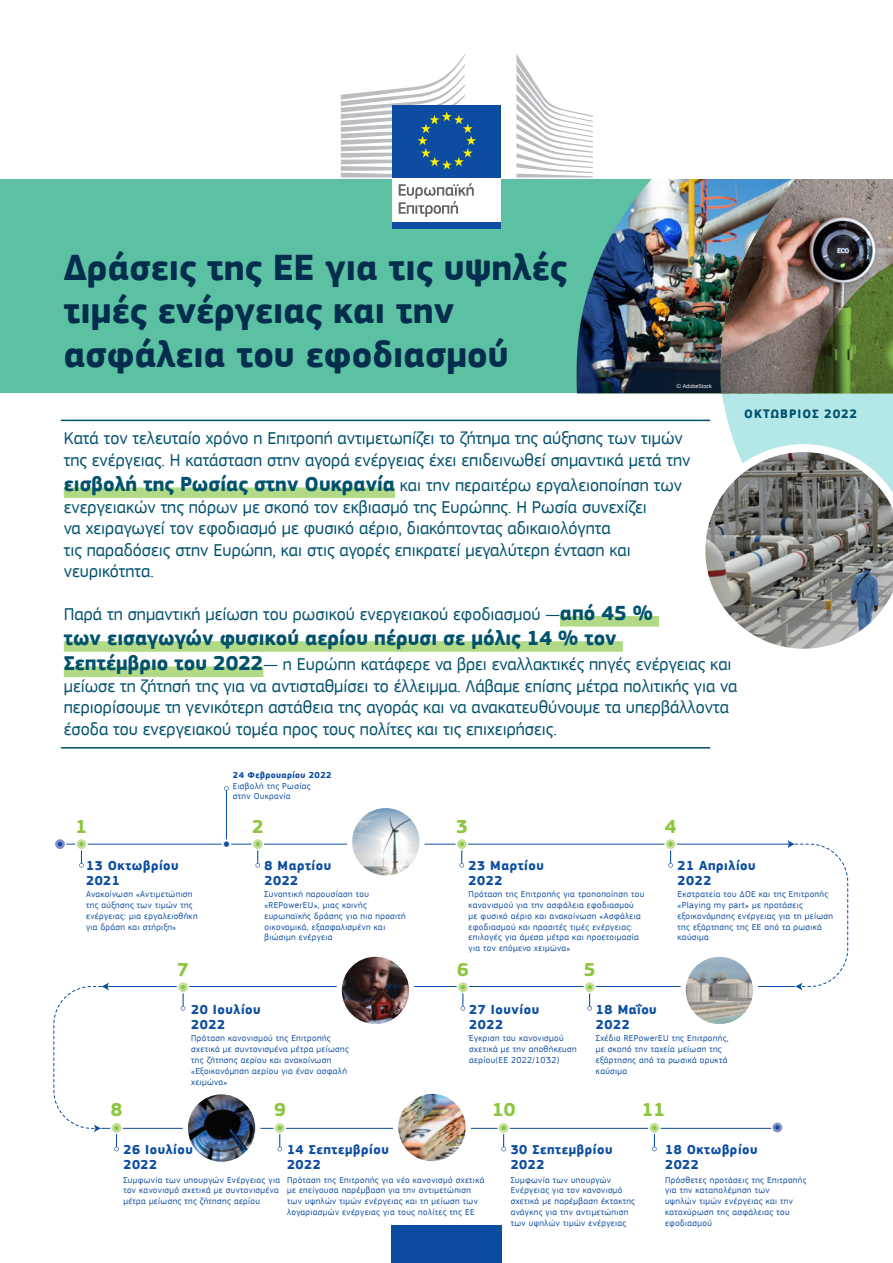
<style>
.page{position:relative;width:893px;height:1263px;background:#fff}
.page>*{position:absolute;margin:0;border:0;box-sizing:border-box;transform-origin:0 0}
.t1{font:700 37.5px/43.5px "EC Square Sans Pro";color:#032d4d}
.Intro{font:700 21px "EC Square Sans Pro";color:#00516e}
.t2{font:700 19.5px "EC Square Sans Pro";color:#8bc63e}
.Intro-2{font:18px/21.6px "EC Square Sans Pro";color:#00516e}
.Timeline_date{font:700 13.5px/15px "EC Square Sans Pro";letter-spacing:.04em;color:#0d4da1}
.Date{font:700 12.75px "EC Square Sans Pro";letter-spacing:.08em;color:#00516e}
.Timeline_text{font:9px/10.8px "EC Square Sans Pro";letter-spacing:.04em;color:#0d4da1}
.Timeline_date_small{font:700 9px "EC Square Sans Pro";letter-spacing:.04em;color:#0d4da1}
.t3{font:6px "EC Square Sans Pro";color:#fff}
.s1{font-weight:700;font-size:21px}
</style>
<div class="page">
<div style="left:0;top:179px;width:823px;height:214px;background:#5cc1a3"></div>
<img style="left:577px;top:179px;width:120px;height:214px">
<div style="left:392px;top:175px;width:109px;height:49px;background:#fff"></div>
<div style="left:392px;top:105px;width:109px;height:72px;background:#0d4da1"></div>
<svg style="left:341px;top:54px;width:135px;height:123px"></svg>
<div style="left:392px;top:222px;width:109px;height:6px;background:#0d4da1"></div>
<svg style="left:516px;top:54px;width:77px;height:123px"></svg>
<svg style="left:399px;top:183px;width:75px;height:34px"></svg>
<hr style="left:61px;top:420px;width:649px;height:1px;background:#00516e">
<hr style="left:61px;top:747px;width:649px;height:1px;background:#00516e">
<img style="left:697px;top:179px;width:196px;height:470px">
<div style="left:64px;top:487px;width:331px;height:11px;background:#b1d986"></div>
<div style="left:560px;top:616px;width:99px;height:10px;background:#b1d986"></div>
<div style="left:64px;top:641px;width:559px;height:11px;background:#b1d986"></div>
<div style="left:64px;top:666px;width:199px;height:11px;background:#b1d986"></div>
<hr style="left:101px;top:1128px;width:676px;height:1px;background:#0d4da1">
<hr style="left:107px;top:986px;width:688px;height:1px;background:#0d4da1">
<hr style="left:60px;top:844px;width:730px;height:1px;background:#0d4da1">
<svg style="left:787px;top:840px;width:62px;height:150px"></svg>
<svg style="left:55px;top:839px;width:10px;height:10px"></svg>
<svg style="left:58px;top:842px;width:4px;height:4px"></svg>
<svg style="left:771px;top:1121px;width:13px;height:13px"></svg>
<svg style="left:772px;top:1122px;width:10px;height:10px"></svg>
<svg style="left:775px;top:1125px;width:5px;height:5px"></svg>
<svg style="left:75px;top:838px;width:13px;height:12px"></svg>
<div style="left:77px;top:839px;width:9px;height:10px;background:#c4df9b;border-radius:50%"></div>
<svg style="left:79px;top:842px;width:5px;height:25px"></svg>
<svg style="left:253px;top:839px;width:10px;height:10px"></svg>
<svg style="left:255px;top:842px;width:5px;height:25px"></svg>
<div style="left:648px;top:1121px;width:13px;height:13px;background:#fff;border-radius:50%"></div>
<svg style="left:649px;top:1123px;width:10px;height:10px"></svg>
<svg style="left:652px;top:1125px;width:5px;height:26px"></svg>
<div style="left:457px;top:839px;width:10px;height:10px;background:#c4df9b;border-radius:50%"></div>
<svg style="left:459px;top:842px;width:5px;height:25px"></svg>
<svg style="left:664px;top:838px;width:13px;height:12px"></svg>
<div style="left:666px;top:839px;width:9px;height:10px;background:#c4df9b;border-radius:50%"></div>
<svg style="left:668px;top:842px;width:5px;height:25px"></svg>
<svg style="left:585px;top:982px;width:10px;height:10px"></svg>
<svg style="left:587px;top:985px;width:5px;height:26px"></svg>
<svg style="left:458px;top:982px;width:10px;height:10px"></svg>
<svg style="left:461px;top:985px;width:4px;height:26px"></svg>
<svg style="left:178px;top:982px;width:10px;height:10px"></svg>
<svg style="left:181px;top:985px;width:4px;height:26px"></svg>
<svg style="left:112px;top:1123px;width:9px;height:10px"></svg>
<svg style="left:53px;top:982px;width:66px;height:169px"></svg>
<svg style="left:275px;top:1123px;width:10px;height:10px"></svg>
<svg style="left:277px;top:1126px;width:5px;height:25px"></svg>
<div style="left:497px;top:1122px;width:13px;height:12px;background:#fff;border-radius:50%"></div>
<svg style="left:499px;top:1123px;width:10px;height:10px"></svg>
<svg style="left:501px;top:1126px;width:5px;height:25px"></svg>
<div style="left:222px;top:839px;width:9px;height:10px;background:#fff;border-radius:50%"></div>
<svg style="left:223px;top:786px;width:6px;height:61px"></svg>
<div style="left:347px;top:803px;width:78px;height:77px;background:#fff;border-radius:50%"></div>
<img style="left:352px;top:808px;width:67px;height:67px;border-radius:34px">
<div style="left:680px;top:951px;width:78px;height:78px;background:#fff;border-radius:50%"></div>
<img style="left:686px;top:957px;width:67px;height:67px;border-radius:34px">
<div style="left:183px;top:1089px;width:77px;height:78px;background:#fff;border-radius:50%"></div>
<img style="left:188px;top:1094px;width:67px;height:68px;border-radius:34px">
<div style="left:393px;top:1088px;width:78px;height:78px;background:#fff;border-radius:50%"></div>
<img style="left:398px;top:1094px;width:68px;height:67px;border-radius:34px">
<div style="left:337px;top:951px;width:77px;height:78px;background:#fff;border-radius:50%"></div>
<img style="left:342px;top:957px;width:67px;height:67px;border-radius:34px">
<div style="left:391px;top:1225px;width:111px;height:38px;background:#0d4da1"></div>
<svg style="left:394px;top:984px;width:14px;height:31px"></svg>
<svg style="left:451px;top:1121px;width:13px;height:31px"></svg>
<p class="t1" style="left:64px;top:247px;width:504px">Δράσεις της ΕΕ για τις υψηλές τιμές ενέργειας και την ασφάλεια του εφοδιασμού</p>
<p class="t3" style="left:677px;top:383px;width:37px">© AdobeStock</p>
<p class="Intro-2" style="left:64px;top:427px;width:628px">Κατά τον τελευταίο χρόνο η Επιτροπή αντιμετωπίζει το ζήτημα της αύξησης των τιμών της ενέργειας. Η κατάσταση στην αγορά ενέργειας έχει επιδεινωθεί σημαντικά μετά την</p>
<p class="Intro-2" style="left:64px;top:474px;width:620px"><span class="s1">εισβολή της Ρωσίας στην Ουκρανία</span> και την περαιτέρω εργαλειοποίηση των ενεργειακών της πόρων με σκοπό τον εκβιασμό της Ευρώπης. Η Ρωσία συνεχίζει<br>να χειραγωγεί τον εφοδιασμό με φυσικό αέριο, διακόπτοντας αδικαιολόγητα<br>τις παραδόσεις στην Ευρώπη, και στις αγορές επικρατεί μεγαλύτερη ένταση και νευρικότητα.</p>
<p class="Intro-2" style="left:64px;top:603px;width:591px">Παρά τη σημαντική μείωση του ρωσικού ενεργειακού εφοδιασμού —<span class="s1">από 45 %</span></p>
<p class="Intro" style="left:64px;top:625px;width:554px">των εισαγωγών φυσικού αερίου πέρυσι σε μόλις 14 % τον</p>
<p class="Intro-2" style="left:64px;top:653px;width:675px"><span class="s1">Σεπτέμβριο του 2022</span>— η Ευρώπη κατάφερε να βρει εναλλακτικές πηγές ενέργειας και μείωσε τη ζήτησή της για να αντισταθμίσει το έλλειμμα. Λάβαμε επίσης μέτρα πολιτικής για να περιορίσουμε τη γενικότερη αστάθεια της αγοράς και να ανακατευθύνουμε τα υπερβάλλοντα έσοδα του ενεργειακού τομέα προς τους πολίτες και τις επιχειρήσεις.</p>
<p class="Date" style="left:744px;top:406px;width:114px">ΟΚΤΩΒΡΙΟΣ 2022</p>
<p class="Timeline_date_small" style="left:233px;top:769px;width:100px">24 Φεβρουαρίου 2022</p>
<p class="Timeline_text" style="left:233px;top:780px;width:79px">Εισβολή της Ρωσίας στην Ουκρανία</p>
<h3 class="t2" style="left:76px;top:814px;width:13px">1</h3>
<h3 class="t2" style="left:252px;top:814px;width:13px">2</h3>
<h3 class="t2" style="left:456px;top:814px;width:13px">3</h3>
<h3 class="t2" style="left:665px;top:814px;width:13px">4</h3>
<p class="Timeline_date" style="left:86px;top:858px;width:94px">13 Οκτωβρίου<br>2021</p>
<p class="Timeline_text" style="left:86px;top:889px;width:113px">Ανακοίνωση «Αντιμετώπιση της αύξησης των τιμών της ενέργειας: μια εργαλειοθήκη για δράση και στήριξη»</p>
<p class="Timeline_date" style="left:264px;top:858px;width:68px">8 Μαρτίου<br>2022</p>
<p class="Timeline_date" style="left:469px;top:858px;width:77px">23 Μαρτίου<br>2022</p>
<p class="Timeline_date" style="left:678px;top:858px;width:80px">21 Απριλίου<br>2022</p>
<p class="Timeline_text" style="left:264px;top:889px;width:143px">Συνοπτική παρουσίαση του «REPowerEU», μιας κοινής ευρωπαϊκής δράσης για πιο προσιτή οικονομικά, εξασφαλισμένη και βιώσιμη ενέργεια</p>
<p class="Timeline_text" style="left:469px;top:889px;width:177px">Πρόταση της Επιτροπής για τροποποίηση του κανονισμού για την ασφάλεια εφοδιασμού με φυσικό αέριο και ανακοίνωση «Ασφάλεια εφοδιασμού και προσιτές τιμές ενέργειας: επιλογές για άμεσα μέτρα και προετοιμασία για τον επόμενο χειμώνα»</p>
<p class="Timeline_text" style="left:678px;top:889px;width:157px">Εκστρατεία του ΔΟΕ και της Επιτροπής «Playing my part» με προτάσεις εξοικονόμησης ενέργειας για τη μείωση της εξάρτησης της ΕΕ από τα ρωσικά καύσιμα</p>
<h3 class="t2" style="left:177px;top:957px;width:13px">7</h3>
<h3 class="t2" style="left:457px;top:957px;width:13px">6</h3>
<h3 class="t2" style="left:584px;top:957px;width:13px">5</h3>
<p class="Timeline_date" style="left:191px;top:1003px;width:71px">20 Ιουλίου<br>2022</p>
<p class="Timeline_text" style="left:191px;top:1033px;width:159px">Πρόταση κανονισμού της Επιτροπής σχετικά με συντονισμένα μέτρα μείωσης της ζήτησης αερίου και ανακοίνωση «Εξοικονόμηση αερίου για έναν ασφαλή χειμώνα»</p>
<p class="Timeline_date" style="left:469px;top:1003px;width:71px">27 Ιουνίου<br>2022</p>
<p class="Timeline_date" style="left:596px;top:1003px;width:62px">18 Μαΐου<br>2022</p>
<p class="Timeline_text" style="left:469px;top:1033px;width:109px">Έγκριση του κανονισμού σχετικά με την αποθήκευση αερίου(ΕΕ 2022/1032)</p>
<p class="Timeline_text" style="left:596px;top:1033px;width:134px">Σχέδιο REPowerEU της Επιτροπής, με σκοπό την ταχεία μείωση της εξάρτησης από τα ρωσικά ορυκτά καύσιμα</p>
<h3 class="t2" style="left:111px;top:1098px;width:13px">8</h3>
<h3 class="t2" style="left:274px;top:1098px;width:13px">9</h3>
<h3 class="t2" style="left:492px;top:1098px;width:25px">10</h3>
<h3 class="t2" style="left:642px;top:1098px;width:25px">11</h3>
<p class="Timeline_date" style="left:123px;top:1143px;width:71px">26 Ιουλίου<br>2022</p>
<p class="Timeline_date" style="left:287px;top:1143px;width:103px">14 Σεπτεμβρίου<br>2022</p>
<p class="Timeline_date" style="left:511px;top:1143px;width:103px">30 Σεπτεμβρίου<br>2022</p>
<p class="Timeline_date" style="left:665px;top:1143px;width:94px">18 Οκτωβρίου<br>2022</p>
<p class="Timeline_text" style="left:123px;top:1174px;width:158px">Συμφωνία των υπουργών Ενέργειας για τον κανονισμό σχετικά με συντονισμένα μέτρα μείωσης της ζήτησης αερίου</p>
<p class="Timeline_text" style="left:287px;top:1174px;width:199px">Πρόταση της Επιτροπής για νέο κανονισμό σχετικά με επείγουσα παρέμβαση για την αντιμετώπιση των υψηλών τιμών ενέργειας και τη μείωση των λογαριασμών ενέργειας για τους πολίτες της ΕΕ</p>
<p class="Timeline_text" style="left:511px;top:1174px;width:126px">Συμφωνία των υπουργών<br>Ενέργειας για τον κανονισμό σχετικά με παρέμβαση έκτακτης ανάγκης για την αντιμετώπιση των υψηλών τιμών ενέργειας</p>
<p class="Timeline_text" style="left:665px;top:1174px;width:143px">Πρόσθετες προτάσεις της Επιτροπής για την καταπολέμηση των<br>υψηλών τιμών ενέργειας και την κατοχύρωση της ασφάλειας του εφοδιασμού</p>
</div>
